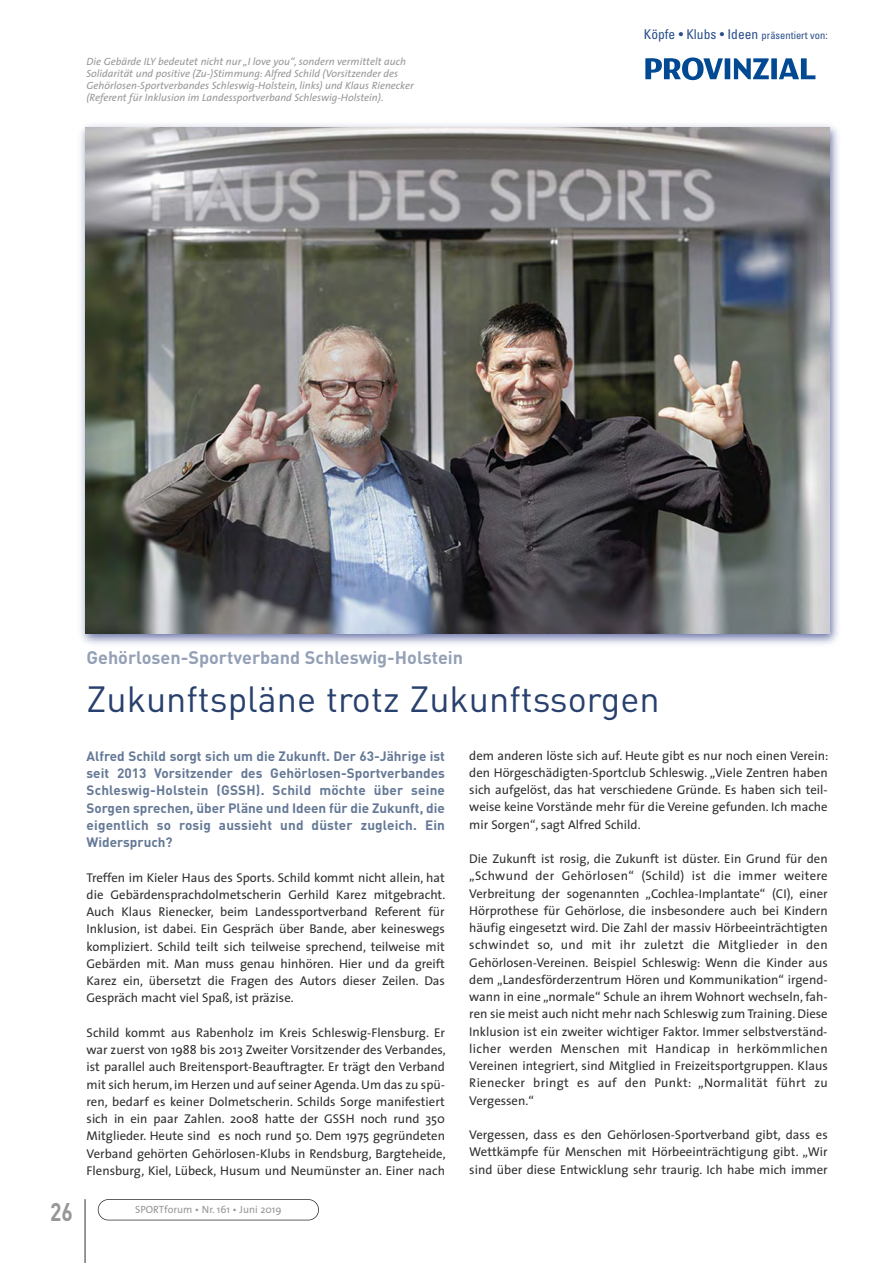
<style>
.page{position:relative;width:893px;height:1263px;background:#fff}
.page>*{position:absolute;margin:0;border:0;box-sizing:border-box;transform-origin:0 0}
.t1{font:36px "DIN";color:#28406d}
.t2{font:700 25.2px "DIN";color:#989798;scale:.83 1}
.t3{font:700 18px "DIN";color:#93a0b6}
.t4{font:700 13.5px/17.2px "DIN";letter-spacing:.015em;color:#657996;text-align:justify}
.t5{font:condensed 13.5px "Univers";color:#294d89}
.t6{font:12.75px/17.2px "The Sans";color:#302f31;text-align:justify}
.t7{font:italic 10.5px/12px "The Sans";color:#989798}
.t8{font:10.5px "The Sans";color:#989798}
.s1{font-size:10.5px}
</style>
<div class="page">
<div style="left:98px;top:1199px;width:221px;height:21px;border:2px solid #302f31;border-radius:11px"></div>
<hr style="left:85px;top:1199px;width:1px;height:64px;background:#302f31">
<svg style="left:645px;top:57px;width:170px;height:23px"></svg>
<img style="left:80px;top:124px;width:758px;height:521px">
<img style="left:85px;top:128px;width:744px;height:505px">
<p class="t7" style="left:87px;top:56px;width:329px">Die Gebärde ILY bedeutet nicht nur „I love you“, sondern vermittelt auch Solidarität und positive (Zu-)Stimmung: Alfred Schild (Vorsitzender des Gehörlosen-Sportverbandes Schleswig-Holstein, links) und Klaus Rienecker (Referent für Inklusion im Landessportverband Schleswig-Holstein).</p>
<p class="t5" style="left:644px;top:29px;width:185px">Köpfe • Klubs • Ideen <span class="s1">präsentiert von:</span></p>
<h3 class="t3" style="left:87px;top:648px;width:378px">Gehörlosen-Sportverband Schleswig-Holstein</h3>
<h1 class="t1" style="left:87px;top:679px;width:575px">Zukunftspläne trotz Zukunftssorgen</h1>
<p class="t4" style="left:87px;top:748px;width:360px">Alfred Schild sorgt sich um die Zukunft. Der 63-Jährige ist seit 2013 Vorsitzender des Gehörlosen-Sportverbandes Schleswig-Holstein (GSSH). Schild möchte über seine Sorgen sprechen, über Pläne und Ideen für die Zukunft, die eigentlich so rosig aussieht und düster zugleich. Ein Widerspruch?</p>
<p class="t6" style="left:87px;top:870px;width:360px">Treffen im Kieler Haus des Sports. Schild kommt nicht allein, hat die Gebärdensprachdolmetscherin Gerhild Karez mitgebracht.<br>Auch Klaus Rienecker, beim Landessportverband Referent für Inklusion, ist dabei. Ein Gespräch über Bande, aber keineswegs kompliziert. Schild teilt sich teilweise sprechend, teilweise mit Gebärden mit. Man muss genau hinhören. Hier und da greift Karez ein, übersetzt die Fragen des Autors dieser Zeilen. Das Gespräch macht viel Spaß, ist präzise.</p>
<p class="t6" style="left:87px;top:1025px;width:361px">Schild kommt aus Rabenholz im Kreis Schleswig-Flensburg. Er war zuerst von 1988 bis 2013 Zweiter Vorsitzender des Verbandes, ist parallel auch Breitensport-Beauftragter. Er trägt den Verband mit sich herum, im Herzen und auf seiner Agenda. Um das zu spü&shy;ren, bedarf es keiner Dolmetscherin. Schilds Sorge manifestiert sich in ein paar Zahlen. 2008 hatte der GSSH noch rund 350<br>Mitglieder. Heute sind es noch rund 50. Dem 1975 gegründeten Verband gehörten Gehörlosen-Klubs in Rendsburg, Bargteheide, Flensburg, Kiel, Lübeck, Husum und Neumünster an. Einer nach</p>
<p class="t6" style="left:469px;top:748px;width:361px">dem anderen löste sich auf. Heute gibt es nur noch einen Verein: den Hörgeschädigten-Sportclub Schleswig. „Viele Zentren haben sich aufgelöst, das hat verschiedene Gründe. Es haben sich teil&shy;weise keine Vorstände mehr für die Vereine gefunden. Ich mache mir Sorgen“, sagt Alfred Schild.</p>
<p class="t6" style="left:469px;top:851px;width:360px">Die Zukunft ist rosig, die Zukunft ist düster. Ein Grund für den „Schwund der Gehörlosen“ (Schild) ist die immer weitere Verbreitung der sogenannten „Cochlea-Implantate“ (CI), einer Hörprothese für Gehörlose, die insbesondere auch bei Kindern häufig eingesetzt wird. Die Zahl der massiv Hörbeeinträchtigten schwindet so, und mit ihr zuletzt die Mitglieder in den Gehörlosen-Vereinen. Beispiel Schleswig: Wenn die Kinder aus dem „Landesförderzentrum Hören und Kommunikation“ irgend&shy;wann in eine „normale“ Schule an ihrem Wohnort wechseln, fah&shy;ren sie meist auch nicht mehr nach Schleswig zum Training. Diese Inklusion ist ein zweiter wichtiger Faktor. Immer selbstverständ&shy;licher werden Menschen mit Handicap in herkömmlichen Vereinen integriert, sind Mitglied in Freizeitsportgruppen. Klaus Rienecker bringt es auf den Punkt: „Normalität führt zu Vergessen.“</p>
<p class="t6" style="left:469px;top:1127px;width:360px">Vergessen, dass es den Gehörlosen-Sportverband gibt, dass es Wettkämpfe für Menschen mit Hörbeeinträchtigung gibt. „Wir sind über diese Entwicklung sehr traurig. Ich habe mich immer</p>
<h2 class="t2" style="left:50px;top:1197px;width:29px">26</h2>
<p class="t8" style="left:135px;top:1205px;width:148px">SPORTforum • Nr. 161 • Juni 2019</p>
</div>
